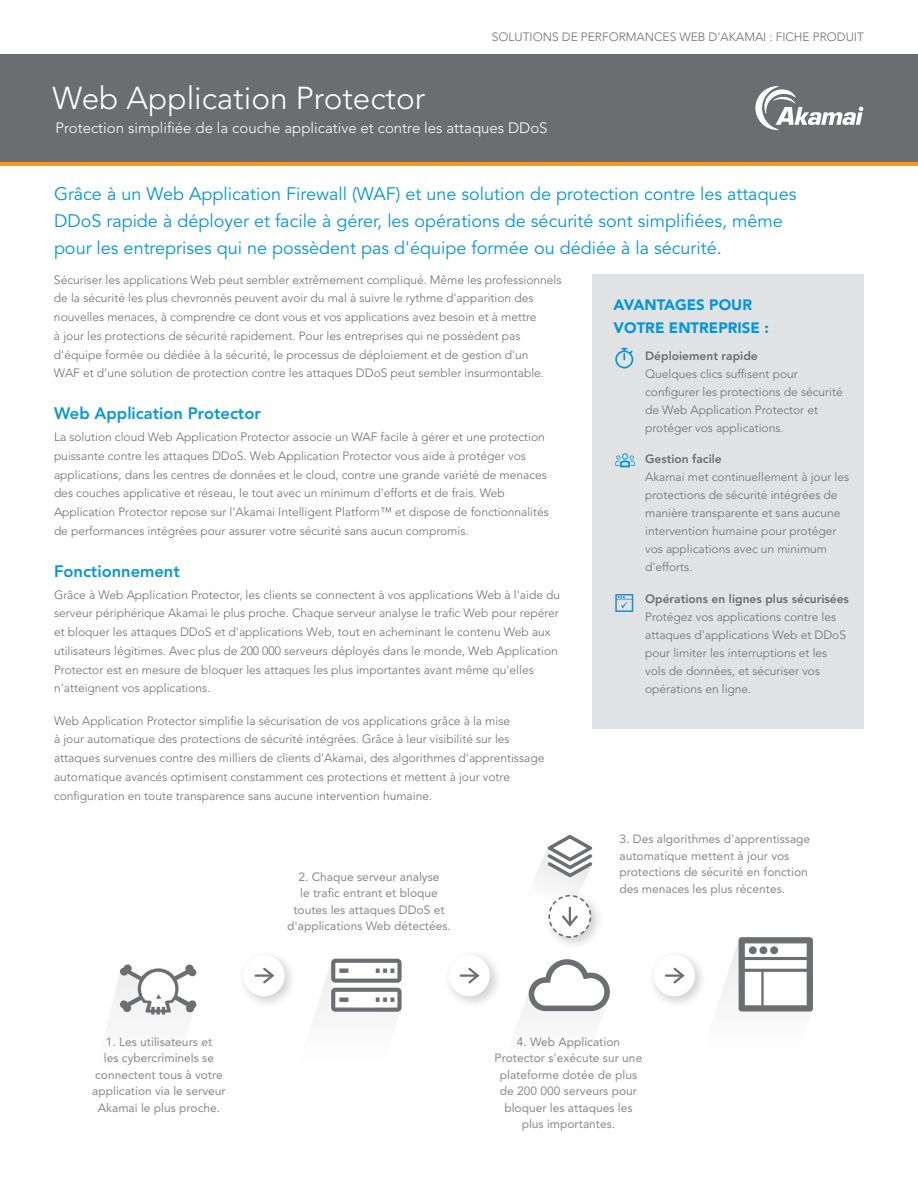
<style>
.page{position:relative;width:918px;height:1188px;background:#fff}
.page>*{position:absolute;margin:0;border:0;box-sizing:border-box;transform-origin:0 0}
.t1{font:300 31.5px "Avenir LT Std";color:#fff}
.t2{font:18px/27px "Avenir LT Std";color:#0696d7}
.t3{font:800 16.5px "Avenir LT Std";color:#0696d7}
.t4{font:300 15px "Avenir LT Std";color:#fff}
.t5{font:900 15px/22.5px "Avenir LT Std";color:#0696d7}
.t6{font:300 12px/18.8px "Avenir LT Std";color:#6c6d70}
.t7{font:12px/16.5px "Avenir LT Std";color:#89888c;text-align:center}
.s1{font-weight:400;font-size:18px;color:#5bade0}
.s2{font-weight:800}
.s3{font-weight:800;font-size:13.5px;color:#0696d7}
</style>
<div class="page">
<div style="left:0;top:54px;width:918px;height:108px;background:#6c6d70"></div>
<div style="left:592px;top:274px;width:272px;height:455px;background:#e1e2e4"></div>
<hr style="left:0;top:162px;width:918px;height:3px;background:#f7971d">
<svg style="left:755px;top:86px;width:108px;height:44px"></svg>
<svg style="left:615px;top:348px;width:18px;height:20px"></svg>
<svg style="left:615px;top:453px;width:20px;height:14px"></svg>
<svg style="left:615px;top:594px;width:18px;height:18px"></svg>
<img style="left:243px;top:955px;width:45px;height:49px">
<div style="left:243px;top:955px;width:42px;height:41px;background:#fff;border-radius:50%"></div>
<hr style="left:256px;top:974px;width:17px;height:3px;background:#6d6e71">
<svg style="left:261px;top:967px;width:14px;height:17px"></svg>
<img style="left:449px;top:955px;width:42px;height:49px">
<div style="left:449px;top:955px;width:41px;height:41px;background:#fff;border-radius:50%"></div>
<hr style="left:461px;top:974px;width:17px;height:3px;background:#6d6e71">
<svg style="left:466px;top:967px;width:14px;height:17px"></svg>
<img style="left:653px;top:978px;width:18px;height:25px">
<div style="left:654px;top:955px;width:41px;height:41px;background:#fff;border-radius:50%"></div>
<hr style="left:666px;top:974px;width:17px;height:3px;background:#6d6e71">
<svg style="left:288px;top:959px;width:114px;height:53px"></svg>
<div style="left:339px;top:997px;width:9px;height:5px;background:#6d6e71"></div>
<svg style="left:491px;top:959px;width:119px;height:57px"></svg>
<svg style="left:671px;top:937px;width:142px;height:75px"></svg>
<div style="left:749px;top:946px;width:8px;height:8px;background:#6d6e71;border-radius:50%"></div>
<div style="left:760px;top:946px;width:7px;height:8px;background:#6d6e71;border-radius:50%"></div>
<div style="left:770px;top:946px;width:8px;height:8px;background:#6d6e71;border-radius:50%"></div>
<svg style="left:110px;top:964px;width:87px;height:51px"></svg>
<img style="left:551px;top:904px;width:48px;height:41px">
<div style="left:549px;top:896px;width:42px;height:41px;background:#fff;border-radius:50%"></div>
<div style="left:548px;top:895px;width:43px;height:43px;border:2px dashed #6d6e71;border-radius:50%"></div>
<svg style="left:536px;top:835px;width:56px;height:93px"></svg>
<p class="t6" style="left:492px;top:28px;width:374px">SOLUTIONS DE PERFORMANCES WEB D'AKAMAI : FICHE PRODUIT</p>
<h1 class="t1" style="left:52px;top:79px;width:374px">Web Application Protector</h1>
<p class="t4" style="left:56px;top:119px;width:494px">Protection simplifiée de la couche applicative et contre les attaques DDoS</p>
<p class="t2" style="left:54px;top:181px;width:744px">Grâce à un Web Application Firewall (WAF) et une solution de protection contre les attaques<br>DDoS rapide à déployer et facile à gérer, les opérations de sécurité sont simplifiées, même pour les entreprises qui ne possèdent pas d'équipe formée ou dédiée à la sécurité.</p>
<p class="t6" style="left:54px;top:270px;width:509px">Sécuriser les applications Web peut sembler extrêmement compliqué. Même les professionnels de la sécurité les plus chevronnés peuvent avoir du mal à suivre le rythme d'apparition des nouvelles menaces, à comprendre ce dont vous et vos applications avez besoin et à mettre<br>à jour les protections de sécurité rapidement. Pour les entreprises qui ne possèdent pas d'équipe formée ou dédiée à la sécurité, le processus de déploiement et de gestion d'un<br>WAF et d'une solution de protection contre les attaques DDoS peut sembler insurmontable.</p>
<h3 class="t3" style="left:54px;top:404px;width:208px">Web Application Protector</h3>
<p class="t6" style="left:54px;top:428px;width:496px">La solution cloud Web Application Protector associe un WAF facile à gérer et une protection puissante contre les attaques DDoS. Web Application Protector vous aide à protéger vos applications, dans les centres de données et le cloud, contre une grande variété de menaces des couches applicative et réseau, le tout avec un minimum d'efforts et de frais. Web Application Protector repose sur l'Akamai Intelligent Platform™ et dispose de fonctionnalités de performances intégrées pour assurer votre sécurité sans aucun compromis.</p>
<h3 class="t3" style="left:54px;top:561px;width:127px">Fonctionnement</h3>
<p class="t6" style="left:54px;top:585px;width:508px">Grâce à Web Application Protector, les clients se connectent à vos applications Web à l'aide du serveur périphérique Akamai le plus proche. Chaque serveur analyse le trafic Web pour repérer et bloquer les attaques DDoS et d'applications Web, tout en acheminant le contenu Web aux utilisateurs légitimes. Avec plus de 200 000 serveurs déployés dans le monde, Web Application Protector est en mesure de bloquer les attaques les plus importantes avant même qu'elles n'atteignent vos applications.</p>
<p class="t6" style="left:54px;top:711px;width:492px">Web Application Protector simplifie la sécurisation de vos applications grâce à la mise<br>à jour automatique des protections de sécurité intégrées. Grâce à leur visibilité sur les attaques survenues contre des milliers de clients d'Akamai, des algorithmes d'apprentissage automatique avancés optimisent constamment ces protections et mettent à jour votre configuration en toute transparence sans aucune intervention humaine.</p>
<p class="t7" style="left:287px;top:868px;width:165px">2. Chaque serveur analyse<br>le trafic entrant et bloque toutes les attaques DDoS et d'applications Web détectées.</p>
<p class="t5" style="left:614px;top:294px;width:157px">AVANTAGES POUR<br>VOTRE ENTREPRISE :</p>
<p class="t6" style="left:645px;top:347px;width:199px;line-height:18px;text-indent:-32px"><span class="s1">•</span> <span class="s2">Déploiement rapide<br></span>Quelques clics suffisent pour configurer les protections de sécurité de Web Application Protector et protéger vos applications.</p>
<p class="t6" style="left:645px;top:450px;width:206px;line-height:18px;text-indent:-32px"><span class="s3">•</span> <span class="s2">Gestion facile<br></span>Akamai met continuellement à jour les protections de sécurité intégrées de manière transparente et sans aucune intervention humaine pour protéger vos applications avec un minimum d'efforts.</p>
<p class="t6" style="left:645px;top:590px;width:205px;line-height:18px;text-indent:-32px"><span class="s3">•</span> <span class="s2">Opérations en lignes plus sécurisées </span>Protégez vos applications contre les attaques d'applications Web et DDoS pour limiter les interruptions et les vols de données, et sécuriser vos opérations en ligne.</p>
<p class="t7" style="left:620px;top:831px;width:192px;text-align:left">3. Des algorithmes d'apprentissage automatique mettent à jour vos protections de sécurité en fonction des menaces les plus récentes.</p>
<p class="t7" style="left:92px;top:1033px;width:135px">1. Les utilisateurs et<br>les cybercriminels se connectent tous à votre application via le serveur<br>Akamai le plus proche.</p>
<p class="t7" style="left:495px;top:1033px;width:149px">4. Web Application<br>Protector s'exécute sur une plateforme dotée de plus de 200 000 serveurs pour bloquer les attaques les plus importantes.</p>
</div>
